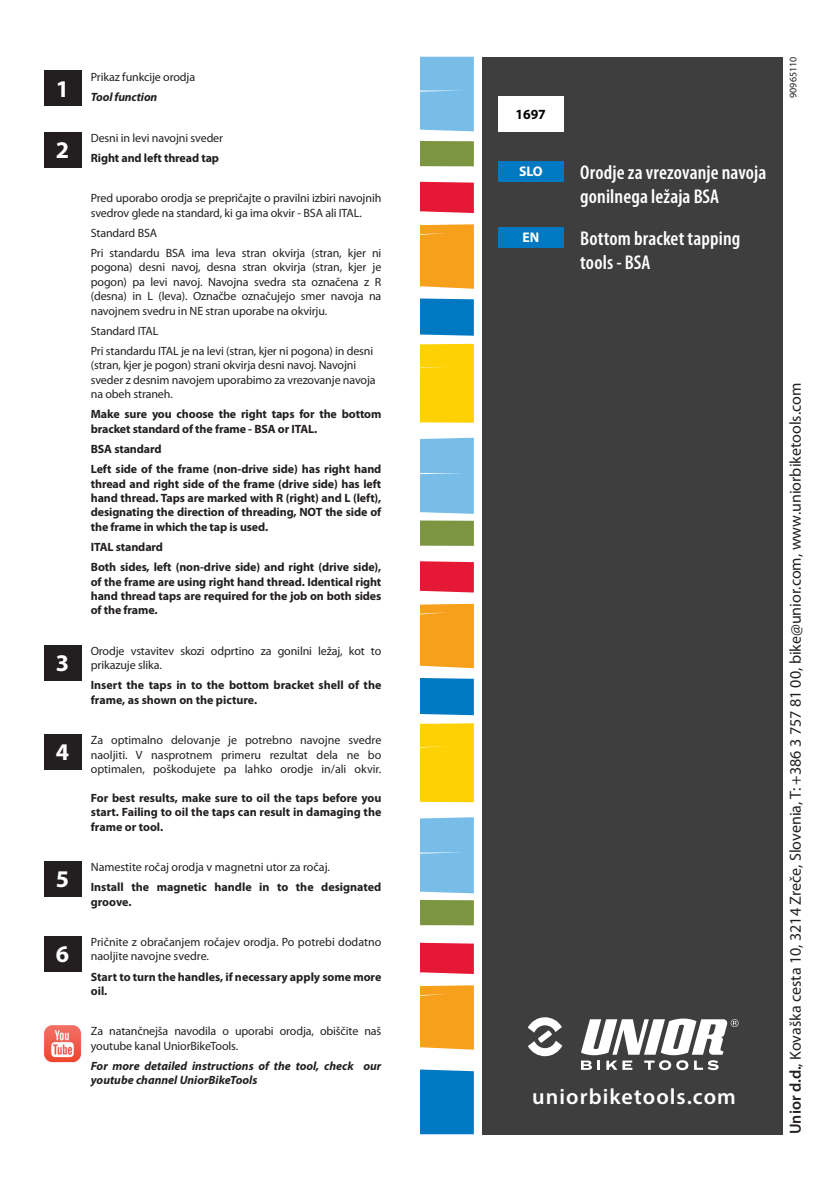
<style>
.page{position:relative;width:840px;height:1191px;background:#fff}
.page>*{position:absolute;margin:0;border:0;box-sizing:border-box;transform-origin:0 0}
.t1{font:700 24px "Myriad Pro";color:#fff}
.t2{font:600 22px "Myriad Pro";letter-spacing:.05em;color:#fff}
.t3{font:600 condensed 20px/24px "Myriad Pro";letter-spacing:.005em;color:#fff}
.t4{font:16px "Myriad Pro";color:#231f20}
.t5{font:700 14px "Myriad Pro";color:#fff}
.t6{font:700 14px "Myriad Pro";color:#040503}
.t7{font:12px/14.4px "Myriad Pro";letter-spacing:-.01em;color:#231f20}
.t8{font:700 12px/14.4px "Myriad Pro";letter-spacing:-.01em;color:#231f20}
.t9{font:italic 700 12px/14.4px "Myriad Pro";color:#231f20}
.t10{font:10px "Myriad Pro";color:#231f20}
.s1{font-weight:600}
</style>
<div class="page">
<div style="left:44px;top:71px;width:37px;height:35px;background:#231f20"></div>
<div style="left:44px;top:132px;width:37px;height:35px;background:#231f20"></div>
<div style="left:44px;top:645px;width:37px;height:35px;background:#231f20"></div>
<div style="left:44px;top:734px;width:37px;height:35px;background:#231f20"></div>
<div style="left:44px;top:861px;width:37px;height:35px;background:#231f20"></div>
<div style="left:44px;top:936px;width:37px;height:35px;background:#231f20"></div>
<img style="left:44px;top:1025px;width:37px;height:37px">
<div style="left:420px;top:900px;width:53px;height:25px;background:#7b9540"></div>
<div style="left:420px;top:817px;width:53px;height:76px;background:#78bde8"></div>
<svg style="left:420px;top:942px;width:53px;height:32px;background:#e62642"></svg>
<div style="left:420px;top:1069px;width:53px;height:65px;background:#0079c2"></div>
<div style="left:420px;top:985px;width:53px;height:64px;background:#f6a01b"></div>
<div style="left:420px;top:520px;width:53px;height:26px;background:#7b9540"></div>
<div style="left:420px;top:438px;width:53px;height:76px;background:#78bde8"></div>
<div style="left:420px;top:561px;width:53px;height:31px;background:#e51836"></div>
<div style="left:420px;top:678px;width:53px;height:37px;background:#0079c2"></div>
<div style="left:420px;top:604px;width:53px;height:64px;background:#f6a01b"></div>
<div style="left:420px;top:723px;width:53px;height:79px;background:#fed105"></div>
<div style="left:420px;top:141px;width:53px;height:25px;background:#7b9540"></div>
<div style="left:420px;top:57px;width:53px;height:74px;background:#78bde8"></div>
<div style="left:420px;top:182px;width:53px;height:31px;background:#e51836"></div>
<svg style="left:420px;top:298px;width:53px;height:38px;background:#0b7fc4"></svg>
<div style="left:420px;top:224px;width:53px;height:65px;background:#f6a01b"></div>
<div style="left:420px;top:344px;width:53px;height:79px;background:#fed105"></div>
<div style="left:482px;top:57px;width:300px;height:1077px;background:#3e3e3f"></div>
<div style="left:497px;top:96px;width:66px;height:35px;background:#fff"></div>
<div style="left:498px;top:227px;width:65px;height:21px;background:#0079c2"></div>
<div style="left:498px;top:161px;width:65px;height:21px;background:#0079c2"></div>
<svg style="left:527px;top:1017px;width:35px;height:39px"></svg>
<svg style="left:581px;top:1018px;width:157px;height:52px"></svg>
<h1 class="t1" style="left:56px;top:73px;width:15px">1</h1>
<h1 class="t1" style="left:56px;top:134px;width:15px">2</h1>
<h1 class="t1" style="left:56px;top:647px;width:15px">3</h1>
<h1 class="t1" style="left:56px;top:736px;width:15px">4</h1>
<h1 class="t1" style="left:56px;top:863px;width:15px">5</h1>
<h1 class="t1" style="left:56px;top:938px;width:15px">6</h1>
<p class="t7" style="left:91px;top:70px;width:106px">Prikaz funkcije orodja</p>
<p class="t9" style="left:91px;top:90px;width:68px">Tool function</p>
<p class="t7" style="left:91px;top:130px;width:134px">Desni in levi navojni sveder</p>
<p class="t8" style="left:91px;top:150px;width:130px">Right and left thread tap</p>
<p class="t7" style="left:91px;top:191px;width:292px">Pred uporabo orodja se prepričajte o pravilni izbiri navojnih svedrov glede na standard, ki ga ima okvir - BSA ali ITAL.</p>
<p class="t7" style="left:91px;top:222px;width:292px;line-height:20.2px">Standard BSA<br>Pri standardu BSA ima leva stran okvirja (stran, kjer ni</p>
<p class="t7" style="left:91px;top:260px;width:292px;text-align:justify">pogona) desni navoj, desna stran okvirja (stran, kjer je pogon) pa levi navoj. Navojna svedra sta označena z R (desna) in L (leva). Označbe označujejo smer navoja na navojnem svedru in NE stran uporabe na okvirju.</p>
<p class="t7" style="left:91px;top:320px;width:284px;line-height:20.2px">Standard ITAL<br>Pri standardu ITAL je na levi (stran, kjer ni pogona) in desni</p>
<p class="t7" style="left:91px;top:358px;width:286px">(stran, kjer je pogon) strani okvirja desni navoj. Navojni sveder z desnim navojem uporabimo za vrezovanje navoja na obeh straneh.</p>
<p class="t8" style="left:91px;top:407px;width:292px">Make sure you choose the right taps for the bottom bracket standard of the frame - BSA or ITAL.</p>
<p class="t8" style="left:91px;top:438px;width:292px;line-height:20.2px">BSA standard<br>Left side of the frame (non-drive side) has right hand</p>
<p class="t8" style="left:91px;top:476px;width:292px;text-align:justify">thread and right side of the frame (drive side) has left hand thread. Taps are marked with R (right) and L (left), designating the direction of threading, NOT the side of the frame in which the tap is used.</p>
<p class="t8" style="left:91px;top:536px;width:292px;line-height:20.2px">ITAL standard<br>Both sides, left (non-drive side) and right (drive side),</p>
<p class="t8" style="left:91px;top:574px;width:292px;text-align:justify">of the frame are using right hand thread. Identical right hand thread taps are required for the job on both sides of the frame.</p>
<p class="t7" style="left:91px;top:643px;width:292px">Orodje vstavitev skozi odprtino za gonilni ležaj, kot to prikazuje slika.</p>
<p class="t8" style="left:91px;top:677px;width:292px">Insert the taps in to the bottom bracket shell of the frame, as shown on the picture.</p>
<p class="t7" style="left:91px;top:732px;width:292px;text-align:justify">Za optimalno delovanje je potrebno navojne svedre naoljiti. V nasprotnem primeru rezultat dela ne bo optimalen, poškodujete pa lahko orodje in/ali okvir.</p>
<p class="t8" style="left:91px;top:790px;width:292px;text-align:justify">For best results, make sure to oil the taps before you start. Failing to oil the taps can result in damaging the frame or tool.</p>
<p class="t7" style="left:91px;top:859px;width:240px">Namestite ročaj orodja v magnetni utor za ročaj.</p>
<p class="t8" style="left:91px;top:879px;width:292px">Install the magnetic handle in to the designated groove.</p>
<p class="t7" style="left:91px;top:934px;width:292px">Pričnite z obračanjem ročajev orodja. Po potrebi dodatno naoljite navojne svedre.</p>
<p class="t8" style="left:91px;top:969px;width:292px">Start to turn the handles, if necessary apply some more oil.</p>
<p class="t7" style="left:91px;top:1024px;width:292px">Za natančnejša navodila o uporabi orodja, obiščite naš youtube kanal UniorBikeTools.</p>
<p class="t9" style="left:91px;top:1058px;width:292px">For more detailed instructions of the tool, check our youtube channel UniorBikeTools</p>
<p class="t6" style="left:515px;top:105px;width:32px">1697</p>
<p class="t5" style="left:518px;top:162px;width:25px">SLO</p>
<p class="t5" style="left:522px;top:228px;width:18px">EN</p>
<p class="t10" style="left:786px;top:98px;width:43px;rotate:-90deg">90965110</p>
<h3 class="t3" style="left:580px;top:160px;width:187px">Orodje za vrezovanje navoja gonilnega ležaja BSA</h3>
<h3 class="t3" style="left:580px;top:226px;width:162px">Bottom bracket tapping tools - BSA</h3>
<h2 class="t2" style="left:532px;top:1082px;width:205px">uniorbiketools.com</h2>
<h3 class="t4" style="left:785px;top:1134px;width:753px;rotate:-90deg"><span class="s1">Unior d.d.</span>, Kovaška cesta 10, 3214 Zreče, Slovenia, T: +386 3 757 81 00, bike@unior.com, www.uniorbiketools.com</h3>
</div>
